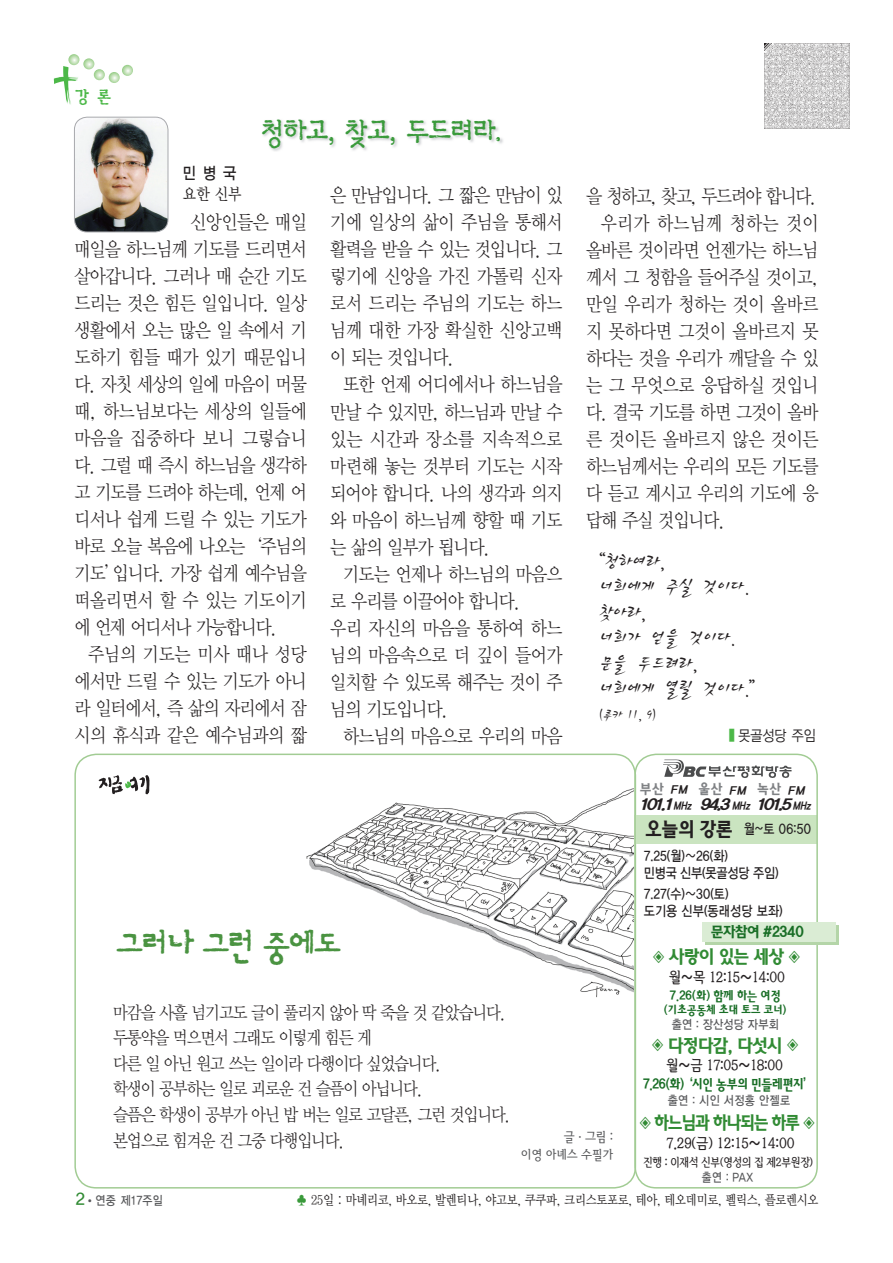
<style>
.page{position:relative;width:893px;height:1263px;background:#fff}
.page>*{position:absolute;margin:0;border:0;box-sizing:border-box;transform-origin:0 0}
.t1{font:500 36px "Korean YEC";letter-spacing:-.23em;color:#4a9341;scale:.92 1}
.t2{font:30px "YDI Hsang IIM";letter-spacing:-.03em;color:#3a9a3b;scale:.89 1}
.t3{font:21px/25.5px "Korean GMGUK";letter-spacing:-.12em;color:#231f20;scale:.88 1}
.t4{font:19.5px/27px "YDIY Mj O320";letter-spacing:-.045em;color:#231f20;text-align:justify;scale:.88 1}
.t5{font:19.5px "YDIY Mj O320";letter-spacing:-.02em;color:#231f20;scale:.88 1}
.t6{font:19.5px "YDIY Mj O320";letter-spacing:-.08em;color:#231f20;scale:.88 1}
.t7{font:19.5px "YDIY Mj O320";letter-spacing:.01em;color:#231f20;scale:.88 1}
.t8{font:18px/25.5px "YDIY Mj O320";letter-spacing:-.07em;color:#231f20;scale:.88 1}
.t9{font:700 18px "Korean HAN";letter-spacing:-.06em;color:#318b34;scale:.88 1}
.t10{font:700 18px "Korean HAN";letter-spacing:-.09em;color:#318b34;scale:.83 1}
.t11{font:16.5px "YDIY Mj O330";color:#231f20;scale:.87 1}
.t12{font:16.5px "YDIYGO330";color:#231f20;scale:.87 1}
.t13{font:16.5px "YDI Hsang IIB";color:#4cb848}
.t14{font:700 16.5px "Korean GD";color:#318b34}
.t15{font:500 15px "Korean KG";letter-spacing:-.075em;color:#231f20;scale:.88 1}
.t16{font:italic 700 15px "Korean HAN";color:#231f20;scale:1.1 1}
.t17{font:500 15px "Korean RO";letter-spacing:-.13em;color:#196e26;scale:.81 1}
.t18{font:15px "Korean GMGUK";color:#231f20;scale:.88 1}
.t19{font:15px "YDIYGO320";color:#231f20;scale:.87 1}
.t20{font:700 14.4px "Korean HAN";letter-spacing:-.07em;color:#196e26;scale:.9 1}
.t21{font:13.5px "YDIY Mj O330";letter-spacing:-.03em;color:#231f20;scale:.87 1}
.t22{font:700 13.5px/17.5px "Korean GD";letter-spacing:-.05em;color:#231f20;scale:.87 1}
.t23{font:700 13.5px/17.5px "Korean GD";letter-spacing:-.075em;color:#231f20;scale:.87 1}
.t24{font:500 13.5px/18px "Korean RMS";letter-spacing:-.1em;color:#57585a;text-align:right;scale:.87 1}
.t25{font:500 13.5px "Korean RO";letter-spacing:-.1em;color:#196e26;scale:.84 1}
.t26{font:700 13.5px "Korean HAN";color:#808285;scale:.87 1}
.t27{font:500 12.75px "Korean RO";letter-spacing:-.1em;color:#196e26;scale:.84 1}
.t28{font:700 12px "Korean GD";letter-spacing:-.04em;color:#57585a;scale:.9 1}
.t29{font:500 12px "Korean KG";letter-spacing:-.1em;color:#231f20;scale:.87 1}
.t30{font:700 12px "Korean GD";letter-spacing:-.04em;color:#57585a;scale:.89 1}
.t31{font:700 12px "Korean GD";letter-spacing:-.04em;color:#57585a;scale:.87 1}
.s1{font-family:"YDIY Mj O320";font-size:28.8px;color:#4cb848}
.s2{font-style:italic;font-size:10.95px;color:#231f20}
.s3{font-size:10.5px}
.s4{font-family:"Korean HAN";font-size:19.5px}
.s5{font-size:13.5px}
.s6{color:#3a9a3b}
</style>
<div class="page">
<img style="left:765px;top:44px;width:85px;height:85px">
<img style="left:306px;top:756px;width:327px;height:242px">
<svg style="left:99px;top:775px;width:51px;height:19px"></svg>
<div style="left:635px;top:815px;width:182px;height:28px;background:#cae4c0"></div>
<div style="left:634px;top:753px;width:184px;height:435px;border:2px solid #a2cc94;border-radius:21px"></div>
<div style="left:705px;top:925px;width:133px;height:19px;background:#b4d5a8"></div>
<div style="left:702px;top:922px;width:134px;height:20px;background:#daecd4"></div>
<svg style="left:54px;top:54px;width:79px;height:51px"></svg>
<img style="left:263px;top:120px;width:240px;height:31px">
<img style="left:74px;top:117px;width:94px;height:115px">
<div style="left:74px;top:117px;width:94px;height:115px;border:1px solid #a8a9ad;border-radius:13px"></div>
<svg style="left:663px;top:759px;width:129px;height:19px"></svg>
<p class="t13" style="left:76px;top:89px;width:37px">강 론</p>
<h2 class="t2" style="left:261px;top:118px;width:272px">청하고, 찾고, 두드려라.</h2>
<p class="t12" style="left:183px;top:163px;width:63px">민병국</p>
<p class="t11" style="left:183px;top:185px;width:69px">요한 신부</p>
<p class="t4" style="left:74px;top:209px;width:266px;text-indent:116px">신앙인들은 매일 매일을 하느님께 기도를 드리면서 살아갑니다. 그러나 매 순간 기도 드리는 것은 힘든 일입니다. 일상 생활에서 오는 많은 일 속에서 기 도하기 힘들 때가 있기 때문입니 다. 자칫 세상의 일에 마음이 머물 때, 하느님보다는 세상의 일들에 마음을 집중하다 보니 그렇습니 다. 그럴 때 즉시 하느님을 생각하 고 기도를 드려야 하는데, 언제 어 디서나 쉽게 드릴 수 있는 기도가 바로 오늘 복음에 나오는‘주님의 기도’입니다. 가장 쉽게 예수님을 떠올리면서 할 수 있는 기도이기 에 언제 어디서나 가능합니다.</p>
<p class="t4" style="left:74px;top:641px;width:266px;text-indent:14px">주님의 기도는 미사 때나 성당 에서만 드릴 수 있는 기도가 아니 라 일터에서, 즉 삶의 자리에서 잠 시의 휴식과 같은 예수님과의 짧</p>
<p class="t4" style="left:330px;top:182px;width:266px">은 만남입니다. 그 짧은 만남이 있 기에 일상의 삶이 주님을 통해서 활력을 받을 수 있는 것입니다. 그 렇기에 신앙을 가진 가톨릭 신자 로서 드리는 주님의 기도는 하느 님께 대한 가장 확실한 신앙고백 이 되는 것입니다.</p>
<p class="t4" style="left:330px;top:371px;width:266px;text-indent:13px">또한 언제 어디에서나 하느님을 만날 수 있지만, 하느님과 만날 수 있는 시간과 장소를 지속적으로 마련해 놓는 것부터 기도는 시작 되어야 합니다. 나의 생각과 의지 와 마음이 하느님께 향할 때 기도 는 삶의 일부가 됩니다.</p>
<p class="t4" style="left:330px;top:560px;width:266px;text-align:left;text-indent:13px">기도는 언제나 하느님의 마음으 로 우리를 이끌어야 합니다.<br>우리 자신의 마음을 통하여 하느 님의 마음속으로 더 깊이 들어가 일치할 수 있도록 해주는 것이 주 님의 기도입니다.</p>
<p class="t4" style="left:343px;top:722px;width:251px">하느님의 마음으로 우리의 마음</p>
<p class="t6" style="left:586px;top:186px;width:263px">을 청하고, 찾고, 두드려야 합니다.</p>
<p class="t7" style="left:601px;top:213px;width:249px">우리가 하느님께 청하는 것이</p>
<p class="t4" style="left:586px;top:236px;width:266px">올바른 것이라면 언젠가는 하느님</p>
<p class="t4" style="left:586px;top:263px;width:266px">께서 그 청함을 들어주실 것이고,</p>
<p class="t5" style="left:586px;top:294px;width:266px">만일 우리가 청하는 것이 올바르</p>
<p class="t5" style="left:586px;top:321px;width:266px">지 못하다면 그것이 올바르지 못</p>
<p class="t4" style="left:586px;top:344px;width:266px">하다는 것을 우리가 깨달을 수 있</p>
<p class="t5" style="left:586px;top:375px;width:266px">는 그 무엇으로 응답하실 것입니</p>
<p class="t4" style="left:586px;top:398px;width:266px">다. 결국 기도를 하면 그것이 올바</p>
<p class="t5" style="left:586px;top:429px;width:266px">른 것이든 올바르지 않은 것이든</p>
<p class="t4" style="left:586px;top:452px;width:266px">하느님께서는 우리의 모든 기도를</p>
<p class="t4" style="left:586px;top:479px;width:266px">다 듣고 계시고 우리의 기도에 응</p>
<p class="t4" style="left:586px;top:506px;width:159px">답해 주실 것입니다.</p>
<p class="t3" style="left:599px;top:550px;width:189px;text-indent:-9px">“청하여라,<br>너희에게 주실 것이다. 찾아라,<br>너희가 얻을 것이다. 문을 두드려라,<br>너희에게 열릴 것이다.”</p>
<p class="t18" style="left:599px;top:708px;width:67px">(루카 11, 9)</p>
<p class="t19" style="left:726px;top:727px;width:104px"><span class="s1">■</span> 못골성당 주임</p>
<p class="t26" style="left:698px;top:781px;width:59px">울산 <span class="s2">FM</span></p>
<p class="t26" style="left:757px;top:781px;width:59px">녹산 <span class="s2">FM</span></p>
<p class="t26" style="left:640px;top:781px;width:59px">부산 <span class="s2">FM</span></p>
<p class="t16" style="left:639px;top:797px;width:160px">101.1<span class="s3">MHz</span> 94.3 <span class="s3">MHz</span> 101.5 <span class="s3">MHz</span></p>
<p class="t22" style="left:645px;top:821px;width:192px"><span class="s4">오늘의 강론</span> 월~토 06:50</p>
<p class="t23" style="left:643px;top:847px;width:157px">7.25(월)∼26(화)<br>민병국 신부(못골성당 주임)</p>
<p class="t22" style="left:643px;top:885px;width:162px">7.27(수)∼30(토)<br>도기용 신부(동래성당 보좌)</p>
<h1 class="t1" style="left:113px;top:928px;width:253px">그러나 그런 중에도</h1>
<p class="t8" style="left:113px;top:1000px;width:453px">마감을 사흘 넘기고도 글이 풀리지 않아 딱 죽을 것 같았습니다. 두통약을 먹으면서 그래도 이렇게 힘든 게<br>다른 일 아닌 원고 쓰는 일이라 다행이다 싶었습니다.<br>학생이 공부하는 일로 괴로운 건 슬픔이 아닙니다.<br>슬픔은 학생이 공부가 아닌 밥 버는 일로 고달픈, 그런 것입니다. 본업으로 힘겨운 건 그중 다행입니다.</p>
<p class="t24" style="left:520px;top:1128px;width:109px">글·그림 :<br>이영 아녜스 수필가</p>
<p class="t20" style="left:711px;top:924px;width:105px">문자참여 #2340</p>
<p class="t9" style="left:653px;top:947px;width:169px"><span class="s5">◈</span> 사랑이 있는 세상 <span class="s5">◈</span></p>
<p class="t15" style="left:668px;top:969px;width:134px">월∼목 12:15∼14:00</p>
<p class="t25" style="left:669px;top:988px;width:135px">7.26(화) 함께 하는 여정</p>
<p class="t27" style="left:664px;top:1003px;width:148px">(기초공동체 초대 토크 코너)</p>
<p class="t28" style="left:671px;top:1018px;width:121px">출연 : 장산성당 자부회</p>
<p class="t9" style="left:652px;top:1035px;width:169px"><span class="s5">◈</span> 다정다감, 다섯시 <span class="s5">◈</span></p>
<p class="t15" style="left:666px;top:1058px;width:135px">월∼금 17:05∼18:00</p>
<p class="t17" style="left:642px;top:1076px;width:215px">7.26(화)‘시인 농부의 민들레편지’</p>
<p class="t28" style="left:667px;top:1094px;width:138px">출연 : 시인 서정홍 안젤로</p>
<p class="t10" style="left:639px;top:1113px;width:213px"><span class="s5">◈</span> 하느님과 하나되는 하루 <span class="s5">◈</span></p>
<p class="t15" style="left:666px;top:1136px;width:148px">7.29(금) 12:15∼14:00</p>
<p class="t31" style="left:701px;top:1171px;width:61px">출연 : PAX</p>
<p class="t29" style="left:643px;top:1155px;width:198px">진행 : 이재석 신부(영성의 집 제2부원장)</p>
<p class="t14" style="left:75px;top:1190px;width:12px">2</p>
<p class="t30" style="left:88px;top:1194px;width:86px"><sup>●</sup> 연중 제17주일</p>
<p class="t21" style="left:296px;top:1194px;width:602px"><span class="s6">♣</span> 25일 : 마녜리코, 바오로, 발렌티나, 야고보, 쿠쿠파, 크리스토포로, 테아, 테오데미로, 펠릭스, 플로렌시오</p>
</div>
